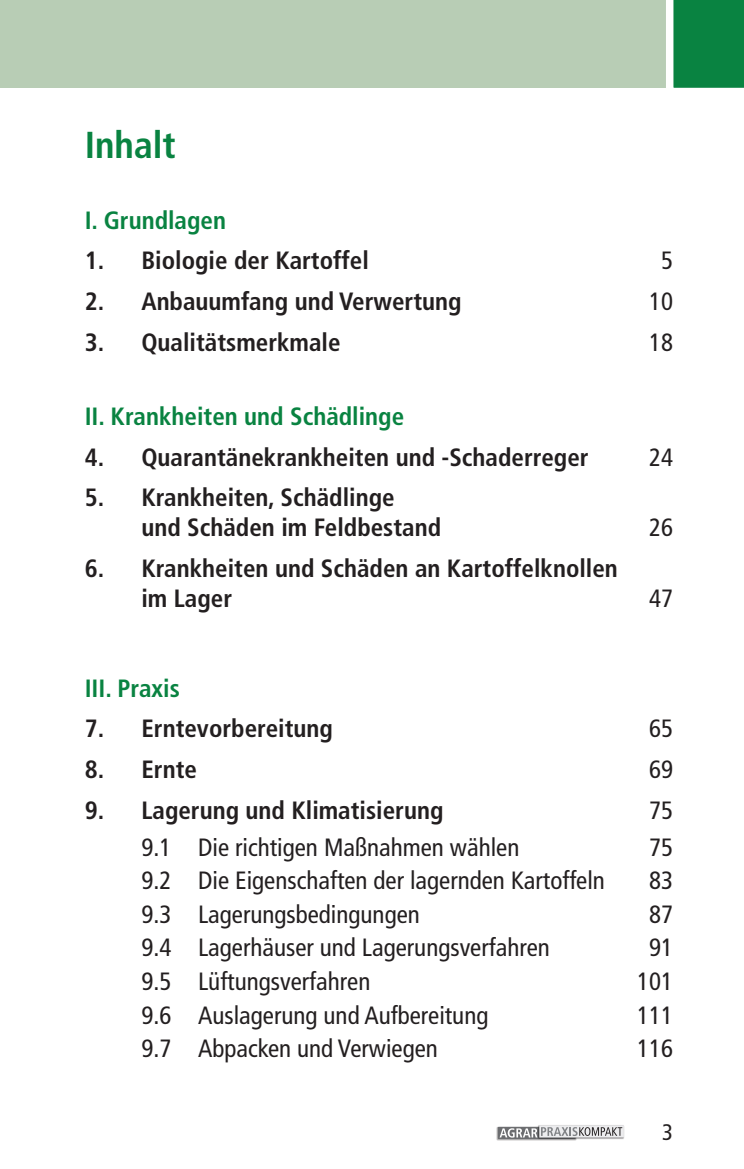
<style>
.page{position:relative;width:744px;height:1169px;background:#fff}
.page>*{position:absolute;margin:0;border:0;box-sizing:border-box;transform-origin:0 0}
.t1{font:700 condensed 37.5px "Frutiger LT Std";color:#098341}
.t2{font:700 condensed 25px/30px "Frutiger LT";color:#231f20}
.t3{font:condensed 25px "Frutiger LT";color:#231f20}
.t4{font:700 condensed 25px "Frutiger LT";color:#098341}
.t5{font:condensed 25px "Frutiger LT Std";color:#231f20}
.t6{font:condensed 22.5px "Frutiger LT Std";color:#231f20}
</style>
<div class="page">
<img style="left:497px;top:1126px;width:79px;height:14px">
<svg style="left:498px;top:1127px;width:77px;height:12px"></svg>
<img style="left:537px;top:1125px;width:88px;height:14px">
<div style="left:539px;top:1125px;width:85px;height:12px;background:#ececee"></div>
<svg style="left:499px;top:1127px;width:123px;height:10px"></svg>
<div style="left:0;top:0;width:744px;height:88px;background:#b8cdb5"></div>
<svg style="left:666px;top:0;width:78px;height:88px;background:#218f53"></svg>
<h1 class="t1" style="left:85px;top:123px;width:93px">Inhalt</h1>
<p class="t4" style="left:85px;top:205px;width:143px">I. Grundlagen</p>
<p class="t2" style="left:85px;top:246px;width:286px">1. Biologie der Kartoffel</p>
<p class="t5" style="left:661px;top:246px;width:13px">5</p>
<p class="t2" style="left:85px;top:286px;width:378px">2. Anbauumfang und Verwertung</p>
<p class="t5" style="left:649px;top:287px;width:26px">10</p>
<p class="t2" style="left:85px;top:327px;width:257px">3. Qualitätsmerkmale</p>
<p class="t5" style="left:649px;top:327px;width:26px">18</p>
<p class="t4" style="left:85px;top:401px;width:321px">II. Krankheiten und Schädlinge</p>
<p class="t2" style="left:85px;top:442px;width:505px">4. Quarantänekrankheiten und -Schaderreger</p>
<p class="t5" style="left:649px;top:442px;width:25px">24</p>
<p class="t2" style="left:141px;top:482px;width:301px;text-indent:-57px">5. Krankheiten, Schädlinge<br>und Schäden im Feldbestand</p>
<p class="t5" style="left:649px;top:513px;width:25px">26</p>
<p class="t2" style="left:141px;top:553px;width:478px;text-indent:-57px">6. Krankheiten und Schäden an Kartoffelknollen im Lager</p>
<p class="t5" style="left:649px;top:583px;width:25px">47</p>
<p class="t4" style="left:85px;top:673px;width:97px">III. Praxis</p>
<p class="t2" style="left:85px;top:714px;width:250px">7. Erntevorbereitung</p>
<p class="t5" style="left:649px;top:714px;width:25px">65</p>
<p class="t2" style="left:85px;top:754px;width:114px">8. Ernte</p>
<p class="t5" style="left:649px;top:755px;width:25px">69</p>
<p class="t2" style="left:85px;top:795px;width:360px">9. Lagerung und Klimatisierung</p>
<p class="t5" style="left:649px;top:795px;width:26px">75</p>
<p class="t3" style="left:141px;top:832px;width:379px">9.1 Die richtigen Maßnahmen wählen</p>
<p class="t5" style="left:649px;top:832px;width:26px">75</p>
<p class="t3" style="left:141px;top:866px;width:465px">9.2 Die Eigenschaften der lagernden Kartoffeln</p>
<p class="t5" style="left:649px;top:866px;width:26px">83</p>
<p class="t3" style="left:141px;top:899px;width:280px">9.3 Lagerungsbedingungen</p>
<p class="t5" style="left:649px;top:899px;width:26px">87</p>
<p class="t3" style="left:141px;top:933px;width:410px">9.4 Lagerhäuser und Lagerungsverfahren</p>
<p class="t5" style="left:649px;top:933px;width:26px">91</p>
<p class="t3" style="left:141px;top:967px;width:230px">9.5 Lüftungsverfahren</p>
<p class="t5" style="left:637px;top:967px;width:38px">101</p>
<p class="t3" style="left:141px;top:1000px;width:348px">9.6 Auslagerung und Aufbereitung</p>
<p class="t5" style="left:637px;top:1000px;width:38px">111</p>
<p class="t3" style="left:141px;top:1034px;width:298px">9.7 Abpacken und Verwiegen</p>
<p class="t5" style="left:637px;top:1034px;width:38px">116</p>
<p class="t6" style="left:662px;top:1119px;width:12px">3</p>
</div>
